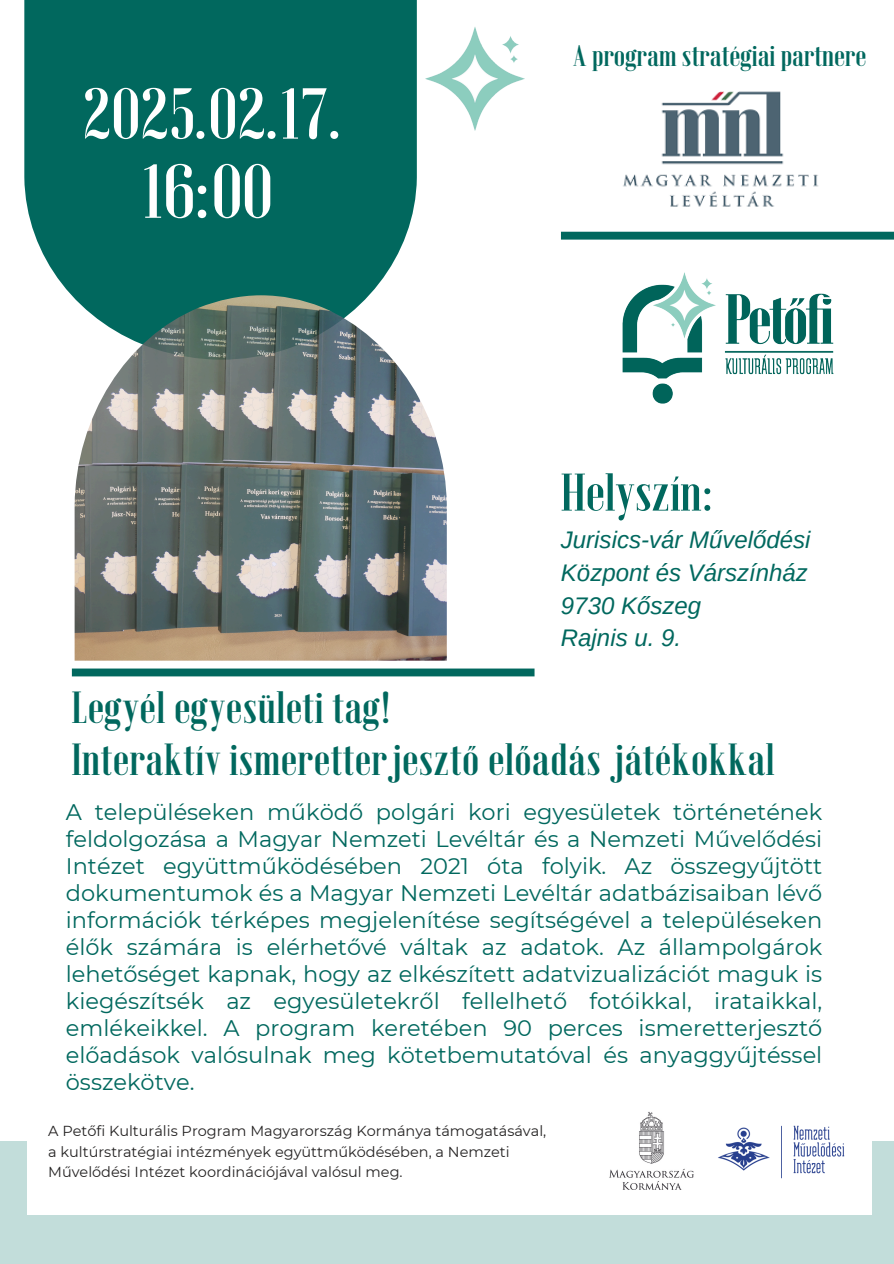
<style>
.page{position:relative;width:894px;height:1264px;background:#fff}
.page>*{position:absolute;margin:0;border:0;box-sizing:border-box;transform-origin:0 0}
.t1{font:700 76.5px "Emberly";color:#fff}
.t2{font:700 72px "Emberly";color:#fff}
.t3{font:700 52.95px "Emberly";color:#01685e}
.t4{font:700 45px/51.8px "Emberly";letter-spacing:.01em;color:#01685e}
.t5{font:700 30px "Emberly";color:#01685e}
.t6{font:italic 24px/32.7px "Arimo";color:#01685e}
.t7{font:22.5px/27px "Montserrat";color:#01685e;text-align:justify}
.t8{font:14.4px/20.1px "Montserrat";color:#242222}
</style>
<div class="page">
<div style="left:0;top:1140px;width:893px;height:123px;background:#c2ddda"></div>
<div style="left:27px;top:1079px;width:844px;height:135px;background:#fff"></div>
<img style="left:718px;top:1125px;width:127px;height:54px">
<img style="left:609px;top:1111px;width:85px;height:78px">
<div style="left:24px;top:0;width:392px;height:299px;background:#01685e"></div>
<img style="left:393px;top:19px;width:132px;height:143px">
<img style="left:75px;top:295px;width:371px;height:365px">
<div style="left:72px;top:668px;width:462px;height:8px;background:#01685e"></div>
<div style="left:560px;top:232px;width:333px;height:7px;background:#01685e"></div>
<img style="left:622px;top:272px;width:212px;height:132px">
<img style="left:623px;top:91px;width:196px;height:116px">
<h4 class="t2" style="left:81px;top:85px;width:261px">2025.02.17.</h4>
<h1 class="t1" style="left:140px;top:160px;width:133px">16:00</h1>
<p class="t5" style="left:572px;top:43px;width:295px">A program stratégiai partnere</p>
<p class="t3" style="left:560px;top:471px;width:154px">Helyszín:</p>
<p class="t6" style="left:560px;top:524px;width:251px">Jurisics-vár Művelődési<br>Központ és Várszínház<br>9730 Kőszeg<br>Rajnis u. 9.</p>
<h1 class="t4" style="left:72px;top:684px;width:704px">Legyél egyesületi tag!<br>Interaktív ismeretterjesztő előadás játékokkal</h1>
<p class="t7" style="left:66px;top:798px;width:757px">A településeken működő polgári kori egyesületek történetének feldolgozása a Magyar Nemzeti Levéltár és a Nemzeti Művelődési Intézet együttműködésében 2021 óta folyik. Az összegyűjtött dokumentumok és a Magyar Nemzeti Levéltár adatbázisaiban lévő információk térképes megjelenítése segítségével a településeken élők számára is elérhetővé váltak az adatok. Az állampolgárok lehetőséget kapnak, hogy az elkészített adatvizualizációt maguk is kiegészítsék az egyesületekről fellelhető fotóikkal, irataikkal, emlékeikkel. A program keretében 90 perces ismeretterjesztő előadások valósulnak meg kötetbemutatóval és anyaggyűjtéssel összekötve.</p>
<p class="t8" style="left:48px;top:1121px;width:499px">A Petőfi Kulturális Program Magyarország Kormánya támogatásával, a kultúrstratégiai intézmények együttműködésében, a Nemzeti<br>Művelődési Intézet koordinációjával valósul meg.</p>
</div>
